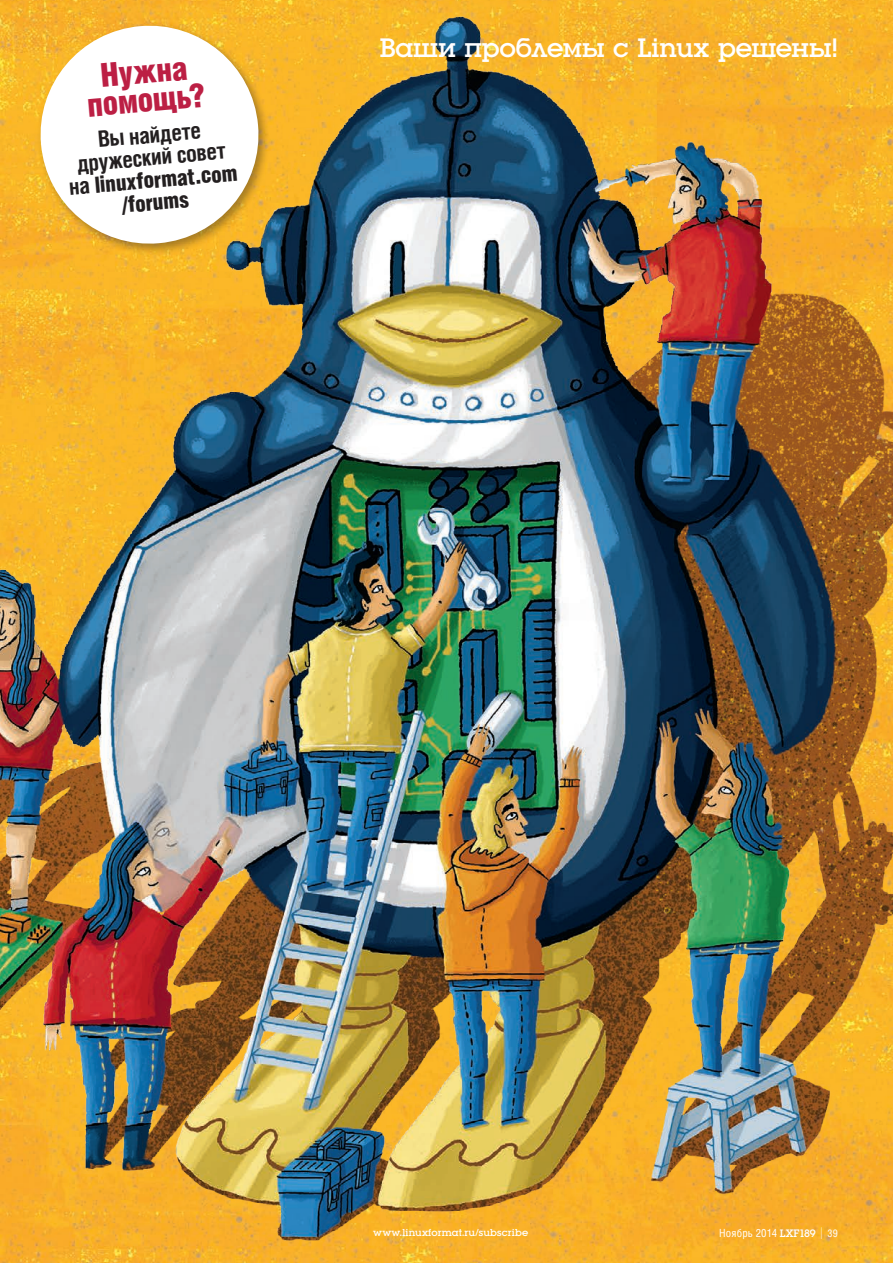
<style>
.page{position:relative;width:893px;height:1263px;background:#fff}
.page>*{position:absolute;margin:0;border:0;box-sizing:border-box;transform-origin:0 0}
.t1{font:900 33px/28.5px "Helios Cond";color:#bc1f44;text-align:center}
.Kolontitul_Top{font:27.75px "Luga";letter-spacing:-.01em;color:#fff}
.t2{font:700 22.5px/22.5px "Helios Cond";color:#231f20;text-align:center}
.t3{font:11.25px "Helios Cond";letter-spacing:.01em;color:#fff}
.t4{font:10.5px "Luga";letter-spacing:.02em;color:#fff}
.s1{font-weight:900}
.s2{font-family:"Luga"}
.s3{font-size:16.35px}
.s4{font-size:10.5px}
</style>
<div class="page">
<img style="left:1px;top:0;width:892px;height:1263px">
<img style="left:0;top:0;width:1px;height:1263px">
<div style="left:37px;top:22px;width:234px;height:234px;background:#231f20;opacity:.4"></div>
<svg style="left:36px;top:21px;width:227px;height:227px"></svg>
<p class="t1" style="left:83px;top:62px;width:120px;rotate:-5deg">Нужна помощь?</p>
<p class="t2" style="left:64px;top:130px;width:170px;rotate:-5deg">Вы найдете дружеский совет на <span class="s1">linuxformat.com /forums</span></p>
<p class="Kolontitul_Top" style="left:380px;top:34px;width:459px">Ваши проблемы с Linux решены!</p>
<p class="t4" style="left:373px;top:1228px;width:156px">www.linuxformat.ru/subscribe</p>
<p class="t3" style="left:719px;top:1226px;width:120px">Ноябрь 2014 <span class="s2">LXF189</span> <span class="s3">|</span> <span class="s4">39</span></p>
</div>
